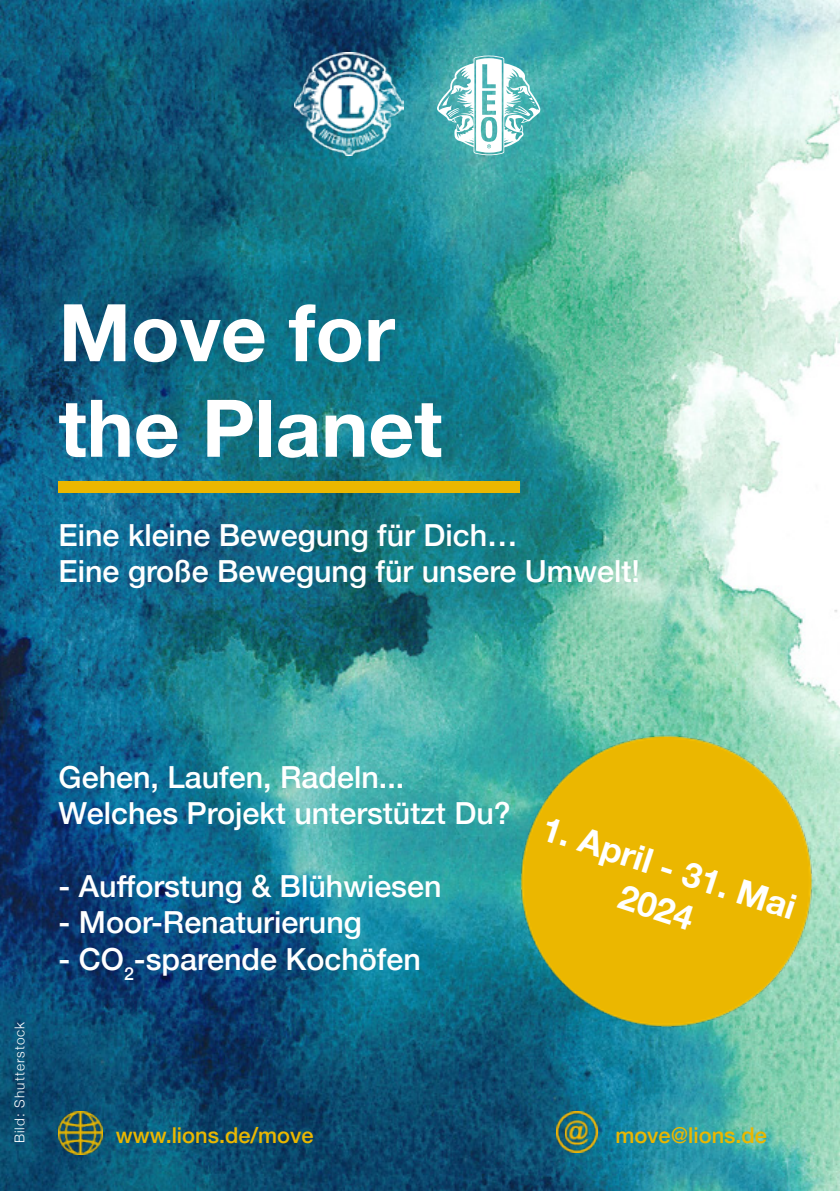
<style>
.page{position:relative;width:840px;height:1191px;background:#fff}
.page>*{position:absolute;margin:0;border:0;box-sizing:border-box;transform-origin:0 0}
.t1{font:700 79.6px/95.6px "Helvetica Neue";color:#fff}
.t2{font:700 34.4px/41.2px "Helvetica Neue";color:#fff;text-align:center}
.t3{font:500 30.4px/36.4px "Helvetica Neue";color:#fff}
.t4{font:500 21.8px "Helvetica Neue";color:#ebb700}
.t5{font:300 13.6px "Helvetica Neue";letter-spacing:.075em;color:#fff}
</style>
<div class="page">
<img style="left:0;top:0;width:839px;height:1191px">
<div style="left:59px;top:481px;width:460px;height:12px;background:#ebb700"></div>
<svg style="left:437px;top:56px;width:103px;height:99px"></svg>
<img style="left:294px;top:53px;width:109px;height:103px">
<img style="left:59px;top:1111px;width:43px;height:44px">
<img style="left:556px;top:1112px;width:41px;height:40px">
<img style="left:506px;top:734px;width:316px;height:298px">
<h1 class="t1" style="left:59px;top:287px;width:385px">Move for the Planet</h1>
<p class="t3" style="left:59px;top:514px;width:582px">Eine kleine Bewegung für Dich…<br>Eine große Bewegung für unsere Umwelt!</p>
<p class="t5" style="left:9px;top:1143px;width:123px;rotate:-90deg">Bild: Shutterstock</p>
<p class="t3" style="left:59px;top:756px;width:453px">Gehen, Laufen, Radeln...<br>Welches Projekt unterstützt Du?</p>
<p class="t3" style="left:59px;top:865px;width:384px">- Aufforstung &amp; Blühwiesen</p>
<p class="t3" style="left:59px;top:902px;width:304px">- Moor-Renaturierung</p>
<p class="t3" style="left:59px;top:938px;width:363px">- CO<sub>2</sub>-sparende Kochöfen</p>
<p class="t2" style="left:549px;top:808px;width:266px;rotate:18deg">1. April - 31. Mai<br>2024</p>
<p class="t4" style="left:116px;top:1117px;width:199px">www.lions.de/move</p>
<p class="t4" style="left:615px;top:1117px;width:153px">move@lions.de</p>
</div>
